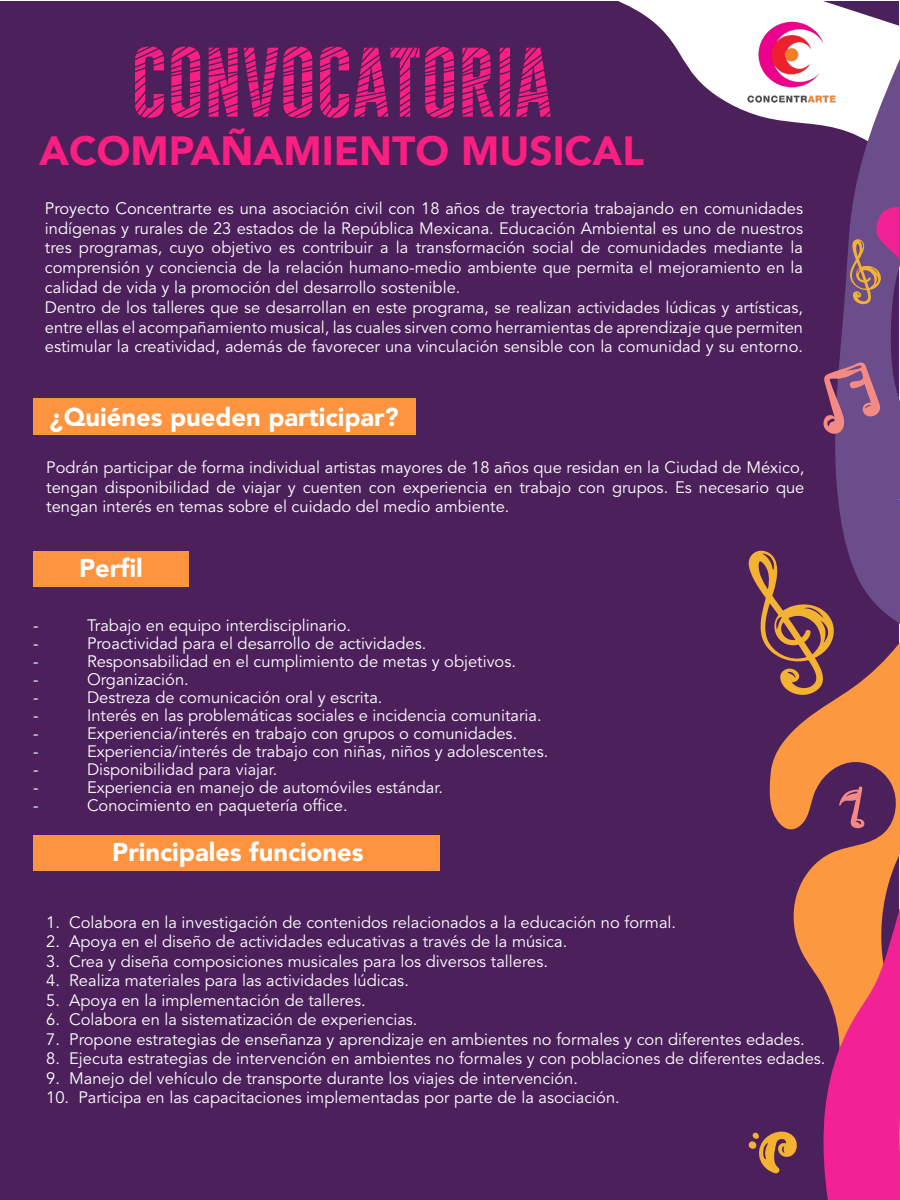
<style>
.page{position:relative;width:900px;height:1200px;background:#fff}
.page>*{position:absolute;margin:0;border:0;box-sizing:border-box;transform-origin:0 0}
.t1{font:72px "Gobold CUTS";color:#fa1f80}
.t2{font:900 40.5px "Avenir LT Std";color:#fa1f80}
.t3{font:900 25.5px "Avenir LT Std";color:#fff}
.t4{font:16.5px/19.8px "Avenir LT Std";color:#fff}
</style>
<div class="page">
<div style="left:1px;top:1px;width:898px;height:1198px;background:#4c205b"></div>
<svg style="left:618px;top:1px;width:217px;height:127px"></svg>
<svg style="left:835px;top:5px;width:65px;height:493px;fill:#6b4d8c"></svg>
<svg style="left:769px;top:498px;width:131px;height:483px"></svg>
<svg style="left:820px;top:894px;width:80px;height:306px;background:#e14375"></svg>
<div style="left:33px;top:398px;width:383px;height:36px;background:#ff9440"></div>
<div style="left:33px;top:551px;width:156px;height:36px;background:#ff9440"></div>
<img style="left:737px;top:18px;width:109px;height:88px">
<div style="left:33px;top:835px;width:407px;height:36px;background:#ff9440"></div>
<svg style="left:748px;top:549px;width:90px;height:148px"></svg>
<svg style="left:847px;top:207px;width:52px;height:98px;background:#8f4f7f"></svg>
<svg style="left:823px;top:362px;width:57px;height:74px;background:#935a82"></svg>
<svg style="left:839px;top:786px;width:26px;height:43px"></svg>
<svg style="left:749px;top:1131px;width:48px;height:43px"></svg>
<p class="t1" style="left:131px;top:36px;width:422px">CONVOCATORIA</p>
<p class="t2" style="left:39px;top:127px;width:607px">ACOMPAÑAMIENTO MUSICAL</p>
<p class="t4" style="left:45px;top:199px;width:760px;text-align:justify">Proyecto Concentrarte es una asociación civil con 18 años de trayectoria trabajando en comunidades indígenas y rurales de 23 estados de la República Mexicana. Educación Ambiental es uno de nuestros tres programas, cuyo objetivo es contribuir a la transformación social de comunidades mediante la</p>
<p class="t4" style="left:45px;top:258px;width:760px">comprensión y conciencia de la relación humano-medio ambiente que permita el mejoramiento en la calidad de vida y la promoción del desarrollo sostenible.</p>
<p class="t4" style="left:45px;top:298px;width:760px">Dentro de los talleres que se desarrollan en este programa, se realizan actividades lúdicas y artísticas,</p>
<p class="t4" style="left:45px;top:317px;width:760px">entre ellas el acompañamiento musical, las cuales sirven como herramientas de aprendizaje que permiten estimular la creatividad, además de favorecer una vinculación sensible con la comunidad y su entorno.</p>
<p class="t3" style="left:50px;top:401px;width:351px">¿Quiénes pueden participar?</p>
<p class="t4" style="left:46px;top:458px;width:760px">Podrán participar de forma individual artistas mayores de 18 años que residan en la Ciudad de México, tengan disponibilidad de viajar y cuenten con experiencia en trabajo con grupos. Es necesario que</p>
<p class="t4" style="left:46px;top:497px;width:465px">tengan interés en temas sobre el cuidado del medio ambiente.</p>
<p class="t3" style="left:79px;top:553px;width:65px">Perfil</p>
<p class="t4" style="left:33px;top:616px;width:7px">-</p>
<p class="t4" style="left:87px;top:616px;width:266px">Trabajo en equipo interdisciplinario.</p>
<p class="t4" style="left:33px;top:634px;width:7px">-</p>
<p class="t4" style="left:87px;top:634px;width:341px">Proactividad para el desarrollo de actividades.</p>
<p class="t4" style="left:33px;top:652px;width:7px">-</p>
<p class="t4" style="left:87px;top:652px;width:431px">Responsabilidad en el cumplimiento de metas y objetivos.</p>
<p class="t4" style="left:33px;top:670px;width:7px">-</p>
<p class="t4" style="left:87px;top:670px;width:103px">Organización.</p>
<p class="t4" style="left:33px;top:688px;width:7px">-</p>
<p class="t4" style="left:87px;top:688px;width:297px">Destreza de comunicación oral y escrita.</p>
<p class="t4" style="left:33px;top:706px;width:7px">-</p>
<p class="t4" style="left:87px;top:706px;width:456px">Interés en las problemáticas sociales e incidencia comunitaria.</p>
<p class="t4" style="left:33px;top:724px;width:7px">-</p>
<p class="t4" style="left:87px;top:724px;width:432px">Experiencia/interés en trabajo con grupos o comunidades.</p>
<p class="t4" style="left:33px;top:742px;width:7px">-</p>
<p class="t4" style="left:87px;top:742px;width:463px">Experiencia/interés de trabajo con niñas, niños y adolescentes.</p>
<p class="t4" style="left:33px;top:760px;width:7px">-</p>
<p class="t4" style="left:87px;top:760px;width:192px">Disponibilidad para viajar.</p>
<p class="t4" style="left:33px;top:778px;width:7px">-</p>
<p class="t4" style="left:87px;top:778px;width:358px">Experiencia en manejo de automóviles estándar.</p>
<p class="t4" style="left:33px;top:796px;width:7px">-</p>
<p class="t4" style="left:87px;top:796px;width:262px">Conocimiento en paquetería office.</p>
<p class="t3" style="left:112px;top:837px;width:253px">Principales funciones</p>
<p class="t4" style="left:46px;top:913px;width:631px">1. Colabora en la investigación de contenidos relacionados a la educación no formal.</p>
<p class="t4" style="left:46px;top:932px;width:523px">2. Apoya en el diseño de actividades educativas a través de la música.</p>
<p class="t4" style="left:46px;top:952px;width:503px">3. Crea y diseña composiciones musicales para los diversos talleres.</p>
<p class="t4" style="left:46px;top:971px;width:364px">4. Realiza materiales para las actividades lúdicas.</p>
<p class="t4" style="left:46px;top:991px;width:321px">5. Apoya en la implementación de talleres.</p>
<p class="t4" style="left:46px;top:1010px;width:373px">6. Colabora en la sistematización de experiencias.</p>
<p class="t4" style="left:46px;top:1030px;width:760px">7. Propone estrategias de enseñanza y aprendizaje en ambientes no formales y con diferentes edades.</p>
<p class="t4" style="left:46px;top:1049px;width:781px">8. Ejecuta estrategias de intervención en ambientes no formales y con poblaciones de diferentes edades.</p>
<p class="t4" style="left:46px;top:1069px;width:533px">9. Manejo del vehículo de transporte durante los viajes de intervención.</p>
<p class="t4" style="left:46px;top:1088px;width:575px">10. Participa en las capacitaciones implementadas por parte de la asociación.</p>
</div>
